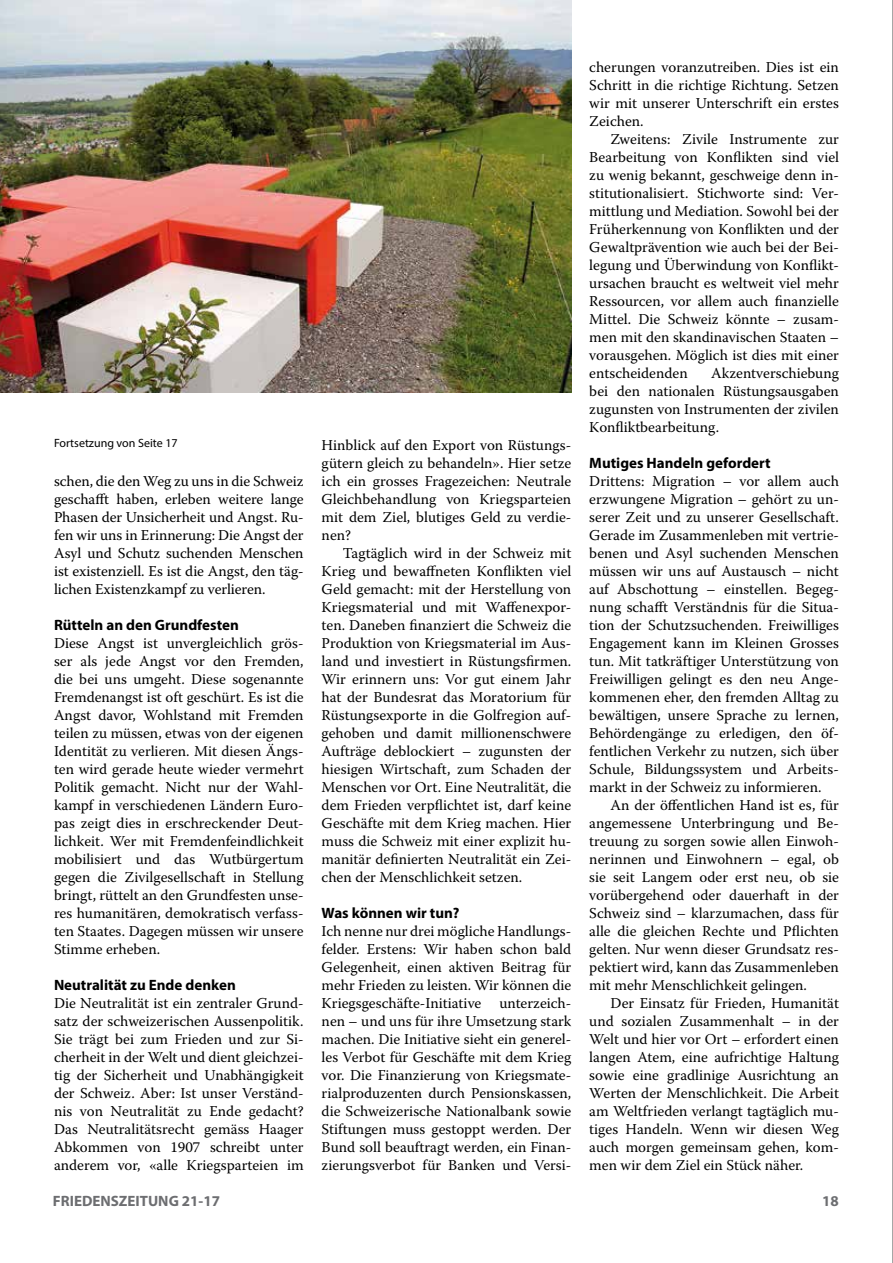
<style>
.page{position:relative;width:893px;height:1263px;background:#fff}
.page>*{position:absolute;margin:0;border:0;box-sizing:border-box;transform-origin:0 0}
.t1{font:15px/18px "Warnock Pro";color:#000;text-align:justify}
.t2{font:700 15px "Myriad Pro";color:#000}
.t3{font:700 15px "Myriad Pro";color:#6d6e71}
.t4{font:12px "Myriad Pro";color:#000}
</style>
<div class="page">
<svg style="left:892px;top:0;width:1px;height:1263px"></svg>
<img style="left:0;top:0;width:571px;height:392px">
<p class="t4" style="left:54px;top:435px;width:125px">Fortsetzung von Seite 17</p>
<p class="t1" style="left:54px;top:472px;width:251px">schen, die den Weg zu uns in die Schweiz geschafft haben, erleben weitere lange Phasen der Unsicherheit und Angst. Ru&shy;fen wir uns in Erinnerung: Die Angst der Asyl und Schutz suchenden Menschen ist existenziell. Es ist die Angst, den täg&shy;lichen Existenzkampf zu verlieren.</p>
<p class="t2" style="left:54px;top:615px;width:186px">Rütteln an den Grundfesten</p>
<p class="t1" style="left:54px;top:634px;width:251px">Diese Angst ist unvergleichlich grös&shy;ser als jede Angst vor den Fremden, die bei uns umgeht. Diese sogenannte Fremdenangst ist oft geschürt. Es ist die Angst davor, Wohlstand mit Fremden teilen zu müssen, etwas von der eigenen Identität zu verlieren. Mit diesen Ängs&shy;ten wird gerade heute wieder vermehrt Politik gemacht. Nicht nur der Wahl&shy;kampf in verschiedenen Ländern Euro&shy;pas zeigt dies in erschreckender Deut&shy;lichkeit. Wer mit Fremdenfeindlichkeit mobilisiert und das Wutbürgertum gegen die Zivilgesellschaft in Stellung bringt, rüttelt an den Grundfesten unse&shy;res humanitären, demokratisch verfass&shy;ten Staates. Dagegen müssen wir unsere Stimme erheben.</p>
<p class="t2" style="left:54px;top:975px;width:183px">Neutralität zu Ende denken</p>
<p class="t1" style="left:54px;top:994px;width:251px">Die Neutralität ist ein zentraler Grund&shy;satz der schweizerischen Aussenpolitik.<br>Sie trägt bei zum Frieden und zur Si&shy;cherheit in der Welt und dient gleichzei&shy;tig der Sicherheit und Unabhängigkeit der Schweiz. Aber: Ist unser Verständ&shy;nis von Neutralität zu Ende gedacht?<br>Das Neutralitätsrecht gemäss Haager Abkommen von 1907 schreibt unter anderem vor, «alle Kriegsparteien im</p>
<p class="t1" style="left:322px;top:436px;width:251px">Hinblick auf den Export von Rüstungs&shy;gütern gleich zu behandeln». Hier setze ich ein grosses Fragezeichen: Neutrale Gleichbehandlung von Kriegsparteien mit dem Ziel, blutiges Geld zu verdie&shy;nen?</p>
<p class="t1" style="left:322px;top:544px;width:251px;text-indent:21px">Tagtäglich wird in der Schweiz mit Krieg und bewaffneten Konflikten viel Geld gemacht: mit der Herstellung von Kriegsmaterial und mit Waffenexpor&shy;ten. Daneben finanziert die Schweiz die Produktion von Kriegsmaterial im Aus&shy;land und investiert in Rüstungsfirmen.<br>Wir erinnern uns: Vor gut einem Jahr hat der Bundesrat das Moratorium für Rüstungsexporte in die Golfregion auf&shy;gehoben und damit millionenschwere Aufträge deblockiert – zugunsten der hiesigen Wirtschaft, zum Schaden der Menschen vor Ort. Eine Neutralität, die dem Frieden verpflichtet ist, darf keine Geschäfte mit dem Krieg machen. Hier muss die Schweiz mit einer explizit hu&shy;manitär definierten Neutralität ein Zei&shy;chen der Menschlichkeit setzen.</p>
<p class="t2" style="left:322px;top:903px;width:139px">Was können wir tun?</p>
<p class="t1" style="left:322px;top:922px;width:251px">Ich nenne nur drei mögliche Handlungs&shy;felder. Erstens: Wir haben schon bald Gelegenheit, einen aktiven Beitrag für mehr Frieden zu leisten. Wir können die Kriegsgeschäfte-Initiative unterzeich&shy;nen – und uns für ihre Umsetzung stark machen. Die Initiative sieht ein generel&shy;les Verbot für Geschäfte mit dem Krieg vor. Die Finanzierung von Kriegsmate&shy;rialproduzenten durch Pensionskassen, die Schweizerische Nationalbank sowie Stiftungen muss gestoppt werden. Der Bund soll beauftragt werden, ein Finan&shy;zierungsverbot für Banken und Versi-</p>
<p class="t1" style="left:589px;top:58px;width:251px">cherungen voranzutreiben. Dies ist ein Schritt in die richtige Richtung. Setzen wir mit unserer Unterschrift ein erstes Zeichen.</p>
<p class="t1" style="left:589px;top:130px;width:251px;text-indent:21px">Zweitens: Zivile Instrumente zur Bearbeitung von Konflikten sind viel zu wenig bekannt, geschweige denn in&shy;stitutionalisiert. Stichworte sind: Ver&shy;mittlung und Mediation. Sowohl bei der Früherkennung von Konflikten und der Gewaltprävention wie auch bei der Bei&shy;legung und Überwindung von Konflikt&shy;ursachen braucht es weltweit viel mehr Ressourcen, vor allem auch finanzielle Mittel. Die Schweiz könnte – zusam&shy;men mit den skandinavischen Staaten – vorausgehen. Möglich ist dies mit einer entscheidenden</p>
<p class="t1" style="left:589px;top:364px;width:251px;text-indent:122px">Akzentverschiebung bei den nationalen Rüstungsausgaben zugunsten von Instrumenten der zivilen Konfliktbearbeitung.</p>
<p class="t2" style="left:589px;top:453px;width:183px">Mutiges Handeln gefordert</p>
<p class="t1" style="left:589px;top:472px;width:251px">Drittens: Migration – vor allem auch erzwungene Migration – gehört zu un&shy;serer Zeit und zu unserer Gesellschaft.<br>Gerade im Zusammenleben mit vertrie&shy;benen und Asyl suchenden Menschen müssen wir uns auf Austausch – nicht auf Abschottung – einstellen. Begeg&shy;nung schafft Verständnis für die Situa&shy;tion der Schutzsuchenden. Freiwilliges Engagement kann im Kleinen Grosses tun. Mit tatkräftiger Unterstützung von Freiwilligen gelingt es den neu Ange&shy;kommenen eher, den fremden Alltag zu bewältigen, unsere Sprache zu lernen, Behördengänge zu erledigen, den öf&shy;fentlichen Verkehr zu nutzen, sich über Schule, Bildungssystem und Arbeits&shy;markt in der Schweiz zu informieren.</p>
<p class="t1" style="left:589px;top:796px;width:251px;text-indent:21px">An der öffentlichen Hand ist es, für angemessene Unterbringung und Be&shy;treuung zu sorgen sowie allen Einwoh&shy;nerinnen und Einwohnern – egal, ob sie seit Langem oder erst neu, ob sie vorübergehend oder dauerhaft in der Schweiz sind – klarzumachen, dass für alle die gleichen Rechte und Pflichten gelten. Nur wenn dieser Grundsatz res&shy;pektiert wird, kann das Zusammenleben mit mehr Menschlichkeit gelingen.</p>
<p class="t1" style="left:589px;top:994px;width:251px;text-indent:21px">Der Einsatz für Frieden, Humanität und sozialen Zusammenhalt – in der Welt und hier vor Ort – erfordert einen langen Atem, eine aufrichtige Haltung sowie eine gradlinige Ausrichtung an Werten der Menschlichkeit. Die Arbeit am Weltfrieden verlangt tagtäglich mu&shy;tiges Handeln. Wenn wir diesen Weg auch morgen gemeinsam gehen, kom&shy;men wir dem Ziel ein Stück näher.</p>
<p class="t3" style="left:53px;top:1191px;width:169px">FRIEDENSZEITUNG 21-17</p>
<p class="t3" style="left:822px;top:1191px;width:18px">18</p>
</div>
